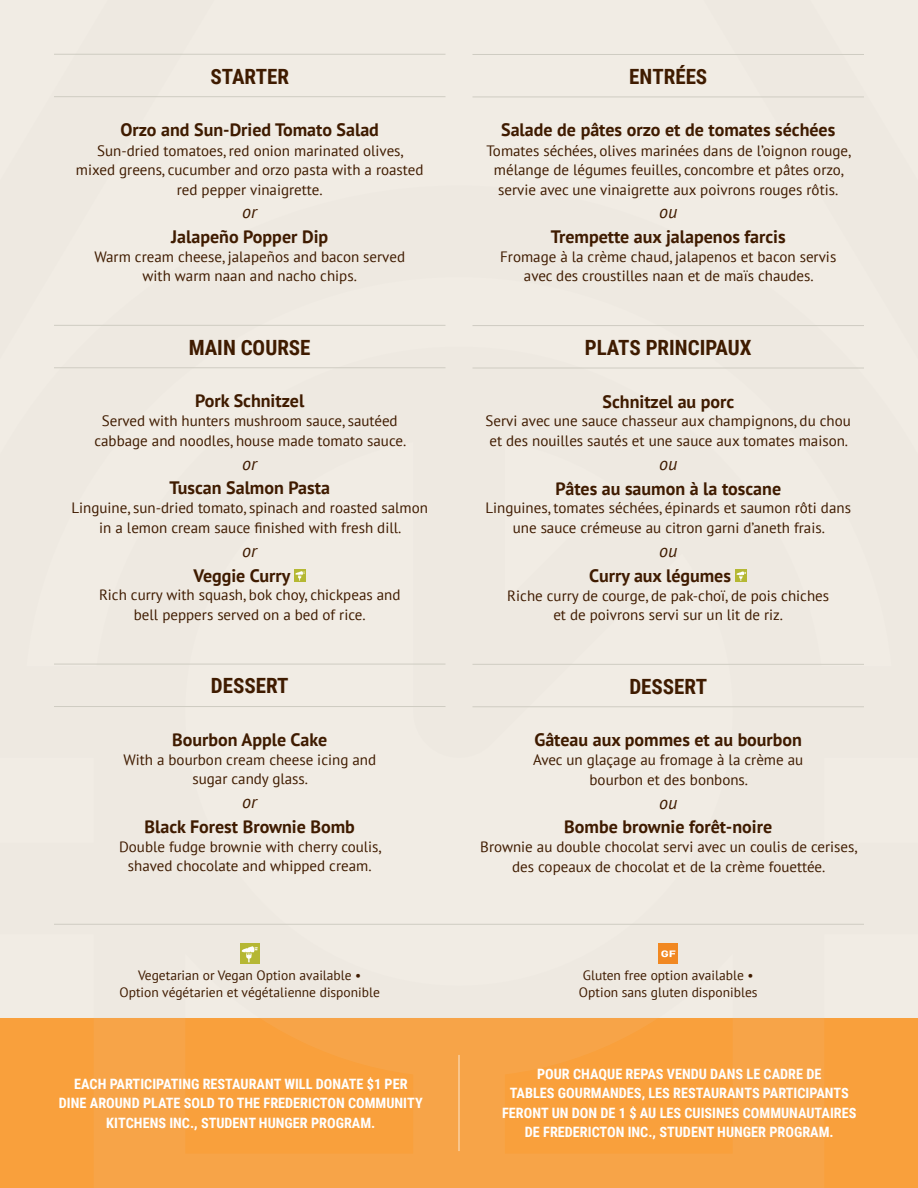
<style>
.page{position:relative;width:918px;height:1188px;background:#fff}
.page>*{position:absolute;margin:0;border:0;box-sizing:border-box;transform-origin:0 0}
.HEAD_14{font:700 21px "Roboto Condensed";color:#3f1b00}
.TEXT{font:700 18px "PT Sans";color:#3f1b00}
.TEXT_HEAD{font:700 18px "PT Sans";color:#3f1b00}
.TEXT-2{font:italic 18px "PT Sans";color:#3f1b00}
.TEXT-3{font:15px/19.5px "PT Sans";color:#3f1b00;text-align:center}
.t1{font:700 14.25px/19.5px "Roboto Condensed";color:#fff;text-align:center}
.TEXT-4{font:13.5px "PT Sans";color:#3f1b00}
</style>
<div class="page">
<div style="left:0;top:0;width:918px;height:1018px;background:#f1ece4"></div>
<svg style="left:0;top:1018px;width:918px;height:170px;background:#f8a141"></svg>
<hr style="left:458px;top:1055px;width:2px;height:96px;background:#fff">
<hr style="left:54px;top:924px;width:810px;height:1px;background:#cfccc2">
<div style="left:240px;top:943px;width:19px;height:21px;background:#b5b734"></div>
<svg style="left:242px;top:946px;width:16px;height:16px"></svg>
<div style="left:659px;top:943px;width:19px;height:21px;background:#f18821"></div>
<svg style="left:661px;top:950px;width:14px;height:7px"></svg>
<hr style="left:54px;top:96px;width:392px;height:1px;background:#cfccc2">
<hr style="left:54px;top:54px;width:392px;height:1px;background:#cfccc2">
<hr style="left:54px;top:367px;width:392px;height:1px;background:#cfccc2">
<hr style="left:54px;top:325px;width:392px;height:1px;background:#cfccc2">
<hr style="left:54px;top:706px;width:392px;height:1px;background:#cfccc2">
<hr style="left:54px;top:664px;width:392px;height:1px;background:#cfccc2">
<div style="left:294px;top:569px;width:12px;height:13px;background:#b5b833"></div>
<svg style="left:295px;top:571px;width:10px;height:10px"></svg>
<hr style="left:472px;top:97px;width:392px;height:1px;background:#cfccc2">
<hr style="left:472px;top:54px;width:392px;height:1px;background:#cfccc2">
<hr style="left:472px;top:368px;width:392px;height:1px;background:#cfccc2">
<hr style="left:472px;top:325px;width:392px;height:1px;background:#cfccc2">
<hr style="left:472px;top:706px;width:392px;height:1px;background:#cfccc2">
<hr style="left:472px;top:664px;width:392px;height:1px;background:#cfccc2">
<div style="left:736px;top:570px;width:11px;height:12px;background:#b5b833"></div>
<svg style="left:736px;top:571px;width:10px;height:10px"></svg>
<p class="HEAD_14" style="left:210px;top:61px;width:80px">STARTER</p>
<p class="TEXT_HEAD" style="left:120px;top:118px;width:260px">Orzo and Sun-Dried Tomato Salad</p>
<p class="TEXT-3" style="left:76px;top:140px;width:349px">Sun-dried tomatoes, red onion marinated olives, mixed greens, cucumber and orzo pasta with a roasted red pepper vinaigrette.</p>
<p class="TEXT-2" style="left:242px;top:200px;width:16px">or</p>
<p class="TEXT" style="left:171px;top:225px;width:159px">Jalapeño Popper Dip</p>
<p class="TEXT-3" style="left:94px;top:246px;width:312px">Warm cream cheese, jalapeños and bacon served with warm naan and nacho chips.</p>
<p class="HEAD_14" style="left:189px;top:332px;width:123px">MAIN COURSE</p>
<p class="TEXT_HEAD" style="left:195px;top:389px;width:111px">Pork Schnitzel</p>
<p class="TEXT-3" style="left:94px;top:411px;width:313px">Served with hunters mushroom sauce, sautéed cabbage and noodles, house made tomato sauce.</p>
<p class="TEXT-2" style="left:242px;top:452px;width:16px">or</p>
<p class="TEXT" style="left:170px;top:476px;width:162px">Tuscan Salmon Pasta</p>
<p class="TEXT-3" style="left:71px;top:498px;width:358px">Linguine, sun-dried tomato, spinach and roasted salmon in a lemon cream sauce finished with fresh dill.</p>
<p class="TEXT-2" style="left:242px;top:539px;width:16px">or</p>
<p class="TEXT" style="left:194px;top:563px;width:98px">Veggie Curry</p>
<p class="TEXT-3" style="left:99px;top:585px;width:303px">Rich curry with squash, bok choy, chickpeas and bell peppers served on a bed of rice.</p>
<p class="HEAD_14" style="left:211px;top:671px;width:79px">DESSERT</p>
<p class="TEXT_HEAD" style="left:172px;top:728px;width:156px">Bourbon Apple Cake</p>
<p class="TEXT-3" style="left:123px;top:749px;width:254px">With a bourbon cream cheese icing and sugar candy glass.</p>
<p class="TEXT-2" style="left:242px;top:791px;width:16px">or</p>
<p class="TEXT" style="left:145px;top:815px;width:212px">Black Forest Brownie Bomb</p>
<p class="TEXT-3" style="left:119px;top:837px;width:264px">Double fudge brownie with cherry coulis, shaved chocolate and whipped cream.</p>
<p class="TEXT-4" style="left:138px;top:967px;width:225px">Vegetarian or Vegan Option available •</p>
<p class="TEXT-4" style="left:120px;top:984px;width:262px">Option végétarien et végétalienne disponible</p>
<p class="HEAD_14" style="left:629px;top:62px;width:80px">ENTRÉES</p>
<p class="TEXT_HEAD" style="left:501px;top:118px;width:336px">Salade de pâtes orzo et de tomates séchées</p>
<p class="TEXT-3" style="left:487px;top:141px;width:366px">Tomates séchées, olives marinées dans de l’oignon rouge, mélange de légumes feuilles, concombre et pâtes orzo, servie avec une vinaigrette aux poivrons rouges rôtis.</p>
<p class="TEXT-2" style="left:659px;top:200px;width:20px">ou</p>
<p class="TEXT" style="left:551px;top:225px;width:236px">Trempette aux jalapenos farcis</p>
<p class="TEXT-3" style="left:500px;top:247px;width:338px">Fromage à la crème chaud, jalapenos et bacon servis avec des croustilles naan et de maïs chaudes.</p>
<p class="HEAD_14" style="left:585px;top:333px;width:168px">PLATS PRINCIPAUX</p>
<p class="TEXT_HEAD" style="left:603px;top:389px;width:133px">Schnitzel au porc</p>
<p class="TEXT-3" style="left:486px;top:411px;width:367px;text-align:left">Servi avec une sauce chasseur aux champignons, du chou et des nouilles sautés et une sauce aux tomates maison.</p>
<p class="TEXT-2" style="left:659px;top:452px;width:20px">ou</p>
<p class="TEXT" style="left:555px;top:476px;width:227px">Pâtes au saumon à la toscane</p>
<p class="TEXT-3" style="left:485px;top:498px;width:367px">Linguines, tomates séchées, épinards et saumon rôti dans une sauce crémeuse au citron garni d’aneth frais.</p>
<p class="TEXT-2" style="left:659px;top:539px;width:20px">ou</p>
<p class="TEXT" style="left:589px;top:564px;width:143px">Curry aux légumes</p>
<p class="TEXT-3" style="left:507px;top:585px;width:323px">Riche curry de courge, de pak-choï, de pois chiches et de poivrons servi sur un lit de riz.</p>
<p class="HEAD_14" style="left:629px;top:671px;width:79px">DESSERT</p>
<p class="TEXT_HEAD" style="left:534px;top:728px;width:269px">Gâteau aux pommes et au bourbon</p>
<p class="TEXT-3" style="left:533px;top:750px;width:272px">Avec un glaçage au fromage à la crème au bourbon et des bonbons.</p>
<p class="TEXT-2" style="left:659px;top:791px;width:20px">ou</p>
<p class="TEXT" style="left:564px;top:815px;width:210px">Bombe brownie forêt-noire</p>
<p class="TEXT-3" style="left:480px;top:837px;width:379px">Brownie au double chocolat servi avec un coulis de cerises, des copeaux de chocolat et de la crème fouettée.</p>
<p class="TEXT-4" style="left:583px;top:967px;width:172px">Gluten free option available •</p>
<p class="TEXT-4" style="left:579px;top:983px;width:180px">Option sans gluten disponibles</p>
<p class="t1" style="left:59px;top:1073px;width:365px">EACH PARTICIPATING RESTAURANT WILL DONATE $1 PER<br>DINE AROUND PLATE SOLD TO THE FREDERICTON COMMUNITY<br>KITCHENS INC., STUDENT HUNGER PROGRAM.</p>
<p class="t1" style="left:502px;top:1063px;width:356px">POUR CHAQUE REPAS VENDU DANS LE CADRE DE<br>TABLES GOURMANDES, LES RESTAURANTS PARTICIPANTS FERONT UN DON DE 1 $ AU LES CUISINES COMMUNAUTAIRES DE FREDERICTON INC., STUDENT HUNGER PROGRAM.</p>
</div>
